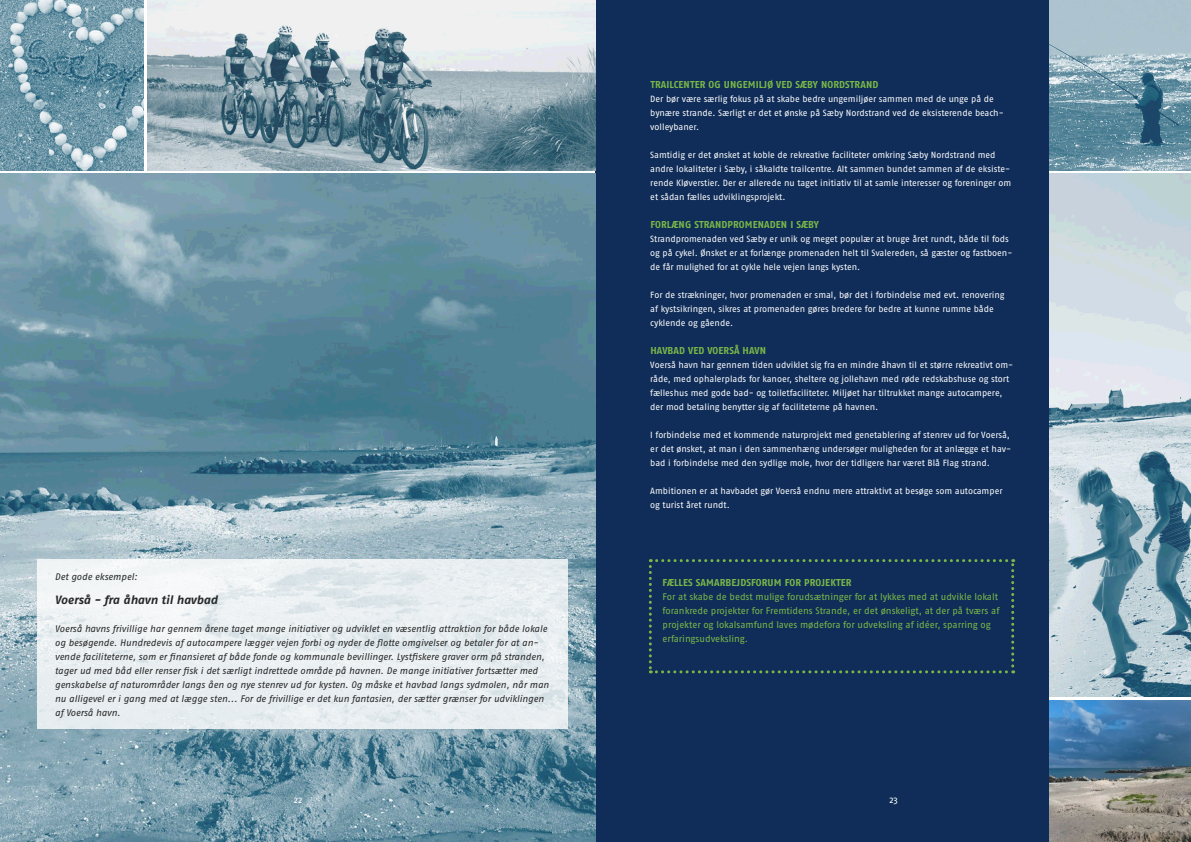
<style>
.page{position:relative;width:1191px;height:842px;background:#fff}
.page>*{position:absolute;margin:0;border:0;box-sizing:border-box;transform-origin:0 0}
.t1{font:italic 700 12px "Fago Pro";letter-spacing:-.005em;color:#272727}
.t2{font:700 10px "Fago Pro";letter-spacing:.01em;color:#7bb947}
.t3{font:italic 9.5px/14px "Fago Pro";letter-spacing:-.005em;color:#272727}
.t4{font:9.5px/14px "Fago Pro";letter-spacing:-.005em;color:#7bb947}
.t5{font:9.5px "Fago Pro";color:#fefefe}
.t6{font:9px/14px "Fago Pro";letter-spacing:-.005em;color:#fefefe}
</style>
<div class="page">
<div style="left:595px;top:0;width:454px;height:842px;background:#102d59"></div>
<img style="left:0;top:173px;width:595px;height:669px">
<img style="left:0;top:0;width:144px;height:170px">
<img style="left:147px;top:0;width:448px;height:170px">
<img style="left:1049px;top:173px;width:142px;height:523px">
<img style="left:1049px;top:0;width:142px;height:170px">
<img style="left:1049px;top:700px;width:142px;height:142px">
<svg style="left:649px;top:559px;width:365px;height:114px"></svg>
<svg style="left:37px;top:559px;width:530px;height:170px;fill:#e9eff1"></svg>
<p class="t3" style="left:55px;top:570px;width:84px">Det gode eksempel:</p>
<p class="t1" style="left:55px;top:593px;width:164px">Voerså - fra åhavn til havbad</p>
<p class="t3" style="left:55px;top:622px;width:495px">Voerså havns frivillige har gennem årene taget mange initiativer og udviklet en væsentlig attraktion for både lokale og besøgende. Hundredevis af autocampere lægger vejen forbi og nyder de flotte omgivelser og betaler for at an&shy;vende faciliteterne, som er finansieret af både fonde og kommunale bevillinger. Lystfiskere graver orm på stranden, tager ud med båd eller renser fisk i det særligt indrettede område på havnen. De mange initiativer fortsætter med genskabelse af naturområder langs åen og nye stenrev ud for kysten. Og måske et havbad langs sydmolen, når man nu alligevel er i gang med at lægge sten... For de frivillige er det kun fantasien, der sætter grænser for udviklingen af Voerså havn.</p>
<p class="t2" style="left:650px;top:78px;width:229px">TRAILCENTER OG UNGEMILJØ VED SÆBY NORDSTRAND</p>
<p class="t6" style="left:650px;top:92px;width:355px">Der bør være særlig fokus på at skabe bedre ungemiljøer sammen med de unge på de bynære strande. Særligt er det et ønske på Sæby Nordstrand ved de eksisterende beach&shy;volleybaner.</p>
<p class="t6" style="left:650px;top:148px;width:362px">Samtidig er det ønsket at koble de rekreative faciliteter omkring Sæby Nordstrand med andre lokaliteter i Sæby, i såkaldte trailcentre. Alt sammen bundet sammen af de eksiste&shy;rende Kløverstier. Der er allerede nu taget initiativ til at samle interesser og foreninger om et sådan fælles udviklingsprojekt.</p>
<p class="t2" style="left:650px;top:218px;width:170px">FORLÆNG STRANDPROMENADEN I SÆBY</p>
<p class="t6" style="left:650px;top:232px;width:364px">Strandpromenaden ved Sæby er unik og meget populær at bruge året rundt, både til fods og på cykel. Ønsket er at forlænge promenaden helt til Svalereden, så gæster og fastboen&shy;de får mulighed for at cykle hele vejen langs kysten.</p>
<p class="t6" style="left:650px;top:288px;width:356px">For de strækninger, hvor promenaden er smal, bør det i forbindelse med evt. renovering af kystsikringen, sikres at promenaden gøres bredere for bedre at kunne rumme både cyklende og gående.</p>
<p class="t2" style="left:650px;top:344px;width:117px">HAVBAD VED VOERSÅ HAVN</p>
<p class="t6" style="left:650px;top:358px;width:364px">Voerså havn har gennem tiden udviklet sig fra en mindre åhavn til et større rekreativt om&shy;råde, med ophalerplads for kanoer, sheltere og jollehavn med røde redskabshuse og stort fælleshus med gode bad- og toiletfaciliteter. Miljøet har tiltrukket mange autocampere, der mod betaling benytter sig af faciliteterne på havnen.</p>
<p class="t6" style="left:650px;top:428px;width:362px">I forbindelse med et kommende naturprojekt med genetablering af stenrev ud for Voerså, er det ønsket, at man i den sammenhæng undersøger muligheden for at anlægge et hav&shy;bad i forbindelse med den sydlige mole, hvor der tidligere har været Blå Flag strand.</p>
<p class="t6" style="left:650px;top:484px;width:354px">Ambitionen er at havbadet gør Voerså endnu mere attraktivt at besøge som autocamper og turist året rundt.</p>
<p class="t2" style="left:662px;top:577px;width:190px">FÆLLES SAMARBEJDSFORUM FOR PROJEKTER</p>
<p class="t4" style="left:662px;top:590px;width:338px">For at skabe de bedst mulige forudsætninger for at lykkes med at udvikle lokalt forankrede projekter for Fremtidens Strande, er det ønskeligt, at der på tværs af projekter og lokalsamfund laves mødefora for udveksling af idéer, sparring og erfaringsudveksling.</p>
<p class="t5" style="left:294px;top:794px;width:10px">22</p>
<p class="t5" style="left:889px;top:794px;width:10px">23</p>
</div>
